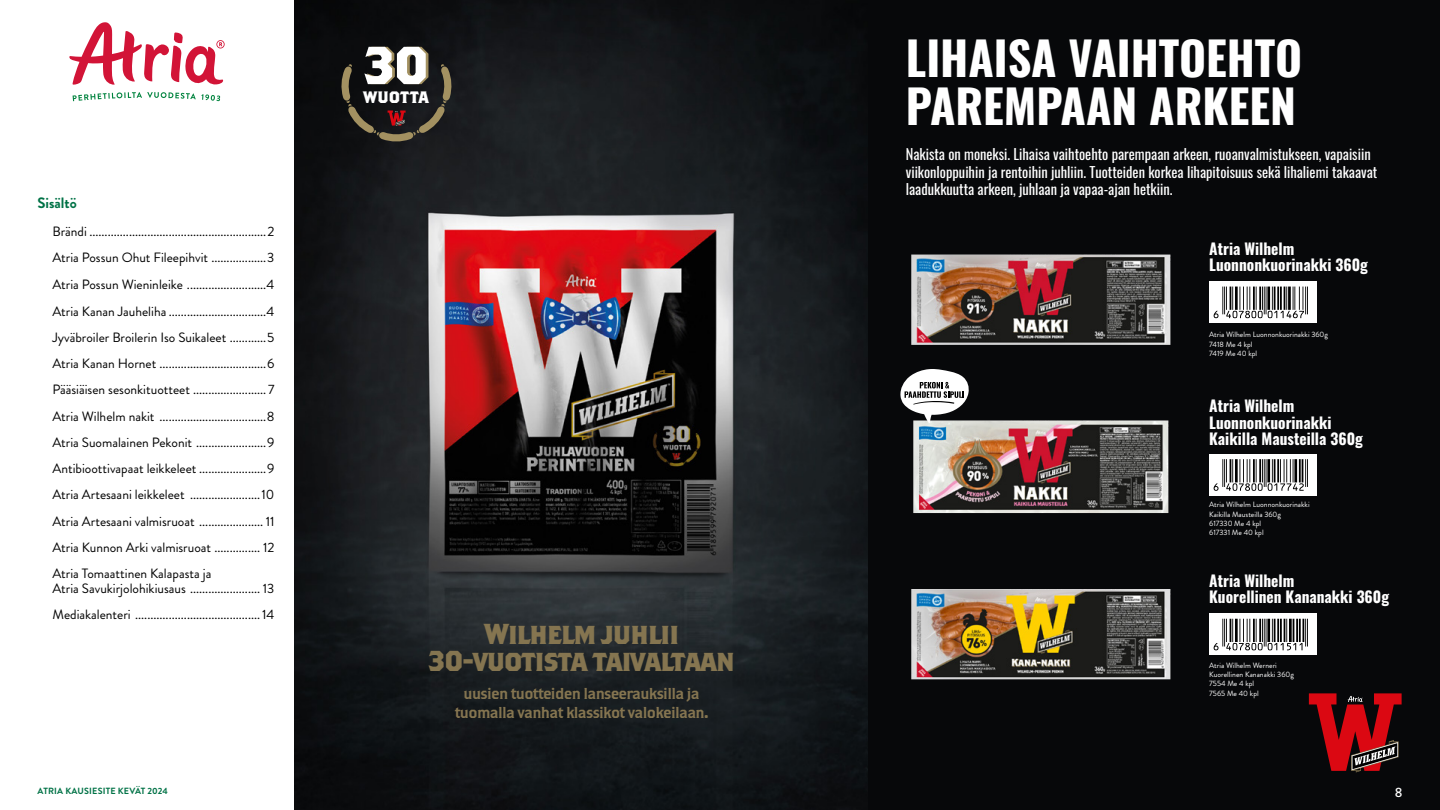
<style>
.page{position:relative;width:1440px;height:810px;background:#fff}
.page>*{position:absolute;margin:0;border:0;box-sizing:border-box;transform-origin:0 0}
.t1{font:700 53.32px "Brothers OT";color:#fff}
.t2{font:700 46.2px/48.2px "Oswald";color:#fff}
.t3{font:700 28.88px/26.9px "Brothers OT";letter-spacing:-.045em;color:#857550;text-align:center}
.t4{font:700 16.58px "Brothers OT";color:#fff}
.t5{font:700 15.38px/16.4px "Oswald";color:#fff}
.t6{font:15.38px/18.5px "Brothers OT";letter-spacing:-.045em;color:#857550;text-align:center}
.t7{font:700 15px "Brandon Grotesque";color:#007246}
.t8{font:14.48px/17.3px "Oswald";color:#fff}
.t9{font:13.5px/26.2px "Brandon Grotesque";color:#000}
.t10{font:500 13.5px "Brandon Grotesque";color:#fff}
.t11{font:700 9px "Brandon Grotesque";letter-spacing:.02em;color:#007246}
.t12{font:7.73px/9.2px "Brandon Grotesque";color:#fff}
</style>
<div class="page">
<svg style="left:69px;top:22px;width:156px;height:80px"></svg>
<img style="left:294px;top:0;width:565px;height:810px">
<svg style="left:340px;top:64px;width:112px;height:78px;background:#292520"></svg>
<div style="left:874px;top:0;width:566px;height:810px;background:#07080a"></div>
<svg style="left:1309px;top:693px;width:93px;height:79px;background:#771318"></svg>
<img style="left:911px;top:255px;width:259px;height:90px">
<img style="left:913px;top:420px;width:255px;height:93px">
<img style="left:911px;top:589px;width:259px;height:90px">
<div style="left:1209px;top:281px;width:107px;height:42px;background:#fff"></div>
<svg style="left:1214px;top:287px;width:94px;height:31px"></svg>
<div style="left:1209px;top:454px;width:107px;height:41px;background:#fff"></div>
<svg style="left:1214px;top:459px;width:94px;height:32px"></svg>
<div style="left:1209px;top:614px;width:107px;height:41px;background:#fff"></div>
<svg style="left:1214px;top:619px;width:94px;height:31px"></svg>
<svg style="left:859px;top:0;width:15px;height:810px;background:#0b0e10"></svg>
<svg style="left:900px;top:369px;width:69px;height:54px"></svg>
<p class="t7" style="left:38px;top:192px;width:41px">Sisältö</p>
<p class="t9" style="left:52px;top:218px;width:223px">Brändi ..........................................................2<br>Atria Possun Ohut Fileepihvit ..................3</p>
<p class="t9" style="left:52px;top:272px;width:223px;text-align:justify">Atria Possun Wieninleike ..........................4<br>Atria Kanan Jauheliha ................................4<br>Jyväbroiler Broilerin Iso Suikaleet ............5</p>
<p class="t9" style="left:52px;top:377px;width:223px">Pääsiäisen sesonkituotteet ........................ 7<br>Atria Wilhelm nakit ...................................8</p>
<p class="t9" style="left:52px;top:350px;width:223px">Atria Kanan Hornet ...................................6</p>
<p class="t9" style="left:52px;top:429px;width:223px;text-align:justify">Atria Suomalainen Pekonit .......................9<br>Antibioottivapaat leikkeleet ......................9<br>Atria Artesaani leikkeleet .......................10<br>Atria Artesaani valmisruoat ..................... 11</p>
<p class="t9" style="left:52px;top:534px;width:223px">Atria Kunnon Arki valmisruoat ............... 12<br>Atria Tomaattinen Kalapasta ja</p>
<p class="t9" style="left:52px;top:575px;width:223px">Atria Savukirjolohikiusaus ....................... 13<br>Mediakalenteri .........................................14</p>
<p class="t11" style="left:38px;top:784px;width:132px">ATRIA KAUSIESITE KEVÄT 2024</p>
<h1 class="t1" style="left:363px;top:42px;width:68px">30</h1>
<p class="t4" style="left:363px;top:89px;width:67px">WUOTTA</p>
<h3 class="t3" style="left:428px;top:623px;width:309px">Wilhelm juhlii<br>30-vuotista taivaltaan</h3>
<p class="t6" style="left:455px;top:686px;width:255px">uusien tuotteiden lanseerauksilla ja tuomalla vanhat klassikot valokeilaan.</p>
<h2 class="t2" style="left:906px;top:37px;width:398px">LIHAISA VAIHTOEHTO<br>PAREMPAAN ARKEEN</h2>
<p class="t8" style="left:906px;top:144px;width:473px">Nakista on moneksi. Lihaisa vaihtoehto parempaan arkeen, ruoanvalmistukseen, vapaisiin viikonloppuihin ja rentoihin juhliin. Tuotteiden korkea lihapitoisuus sekä lihaliemi takaavat laadukkuutta arkeen, juhlaan ja vapaa-ajan hetkiin.</p>
<p class="t5" style="left:1209px;top:241px;width:160px">Atria Wilhelm<br>Luonnonkuorinakki 360g</p>
<p class="t12" style="left:1209px;top:330px;width:120px">Atria Wilhelm Luonnonkuorinakki 360g<br>7418 Me 4 kpl<br>7419 Me 40 kpl</p>
<p class="t5" style="left:1209px;top:399px;width:155px">Atria Wilhelm<br>Luonnonkuorinakki<br>Kaikilla Mausteilla 360g</p>
<p class="t12" style="left:1209px;top:500px;width:102px">Atria Wilhelm Luonnonkuorinakki<br>Kaikilla Mausteilla 360g<br>617330 Me 4 kpl<br>617331 Me 40 kpl</p>
<p class="t5" style="left:1209px;top:573px;width:181px">Atria Wilhelm<br>Kuorellinen Kananakki 360g</p>
<p class="t12" style="left:1209px;top:661px;width:86px">Atria Wilhelm Werneri<br>Kuorellinen Kananakki 360g<br>7554 Me 4 kpl<br>7565 Me 40 kpl</p>
<p class="t10" style="left:1395px;top:784px;width:9px">8</p>
</div>
